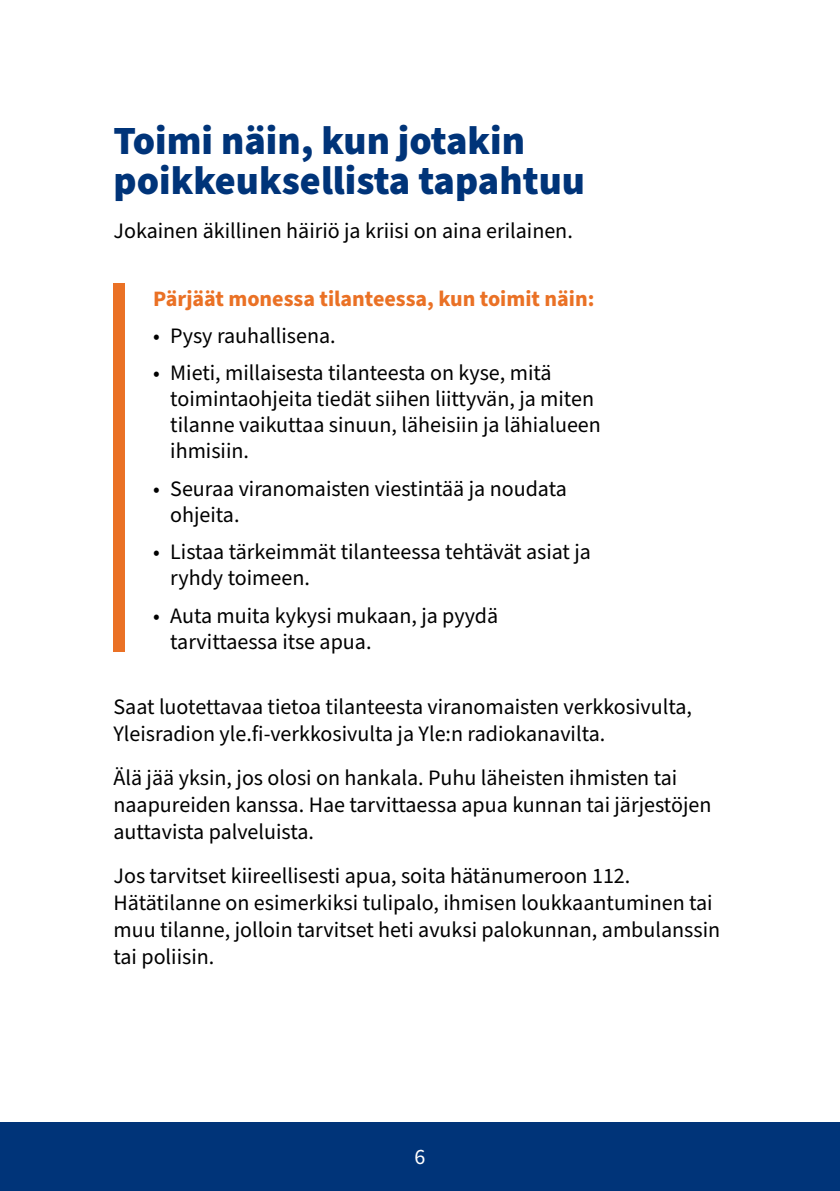
<style>
.page{position:relative;width:840px;height:1191px;background:#fff}
.page>*{position:absolute;margin:0;border:0;box-sizing:border-box;transform-origin:0 0}
.otsikko_h1{font:900 40px/40px "Source Sans Pro";color:#003479}
.leipis_p{font:22px/27px "Source Sans Pro";color:#000}
.lista_p{font:22px/26px "Source Sans Pro";color:#000}
.listan_otsikko_h2{font:700 22px "Source Sans Pro";color:#ea7125}
.t1{font:22px "Source Sans Pro";color:#fff}
</style>
<div class="page">
<div style="left:113px;top:283px;width:12px;height:369px;background:#ea7125"></div>
<div style="left:0;top:1123px;width:839px;height:68px;background:#003479"></div>
<h1 class="otsikko_h1" style="left:113px;top:122px;width:472px">Toimi näin, kun jotakin poikkeuksellista tapahtuu</h1>
<p class="leipis_p" style="left:113px;top:218px;width:460px">Jokainen äkillinen häiriö ja kriisi on aina erilainen.</p>
<h2 class="listan_otsikko_h2" style="left:153px;top:283px;width:442px">Pärjäät monessa tilanteessa, kun toimit näin:</h2>
<p class="lista_p" style="left:153px;top:323px;width:184px">• Pysy rauhallisena.</p>
<p class="lista_p" style="left:170px;top:361px;width:432px;text-indent:-17px">• Mieti, millaisesta tilanteesta on kyse, mitä toimintaohjeita tiedät siihen liittyvän, ja miten tilanne vaikuttaa sinuun, läheisiin ja lähialueen ihmisiin.</p>
<p class="lista_p" style="left:170px;top:476px;width:398px;text-indent:-17px">• Seuraa viranomaisten viestintää ja noudata ohjeita.</p>
<p class="lista_p" style="left:170px;top:539px;width:422px;text-indent:-17px">• Listaa tärkeimmät tilanteessa tehtävät asiat ja ryhdy toimeen.</p>
<p class="lista_p" style="left:170px;top:603px;width:329px;text-indent:-17px">• Auta muita kykysi mukaan, ja pyydä tarvittaessa itse apua.</p>
<p class="leipis_p" style="left:113px;top:694px;width:579px">Saat luotettavaa tietoa tilanteesta viranomaisten verkkosivulta,<br>Yleisradion yle.fi-verkkosivulta ja Yle:n radiokanavilta.</p>
<p class="leipis_p" style="left:113px;top:765px;width:599px">Älä jää yksin, jos olosi on hankala. Puhu läheisten ihmisten tai naapureiden kanssa. Hae tarvittaessa apua kunnan tai järjestöjen auttavista palveluista.</p>
<p class="leipis_p" style="left:113px;top:863px;width:607px">Jos tarvitset kiireellisesti apua, soita hätänumeroon 112.<br>Hätätilanne on esimerkiksi tulipalo, ihmisen loukkaantuminen tai muu tilanne, jolloin tarvitset heti avuksi palokunnan, ambulanssin tai poliisin.</p>
<p class="t1" style="left:414px;top:1141px;width:12px">6</p>
</div>
